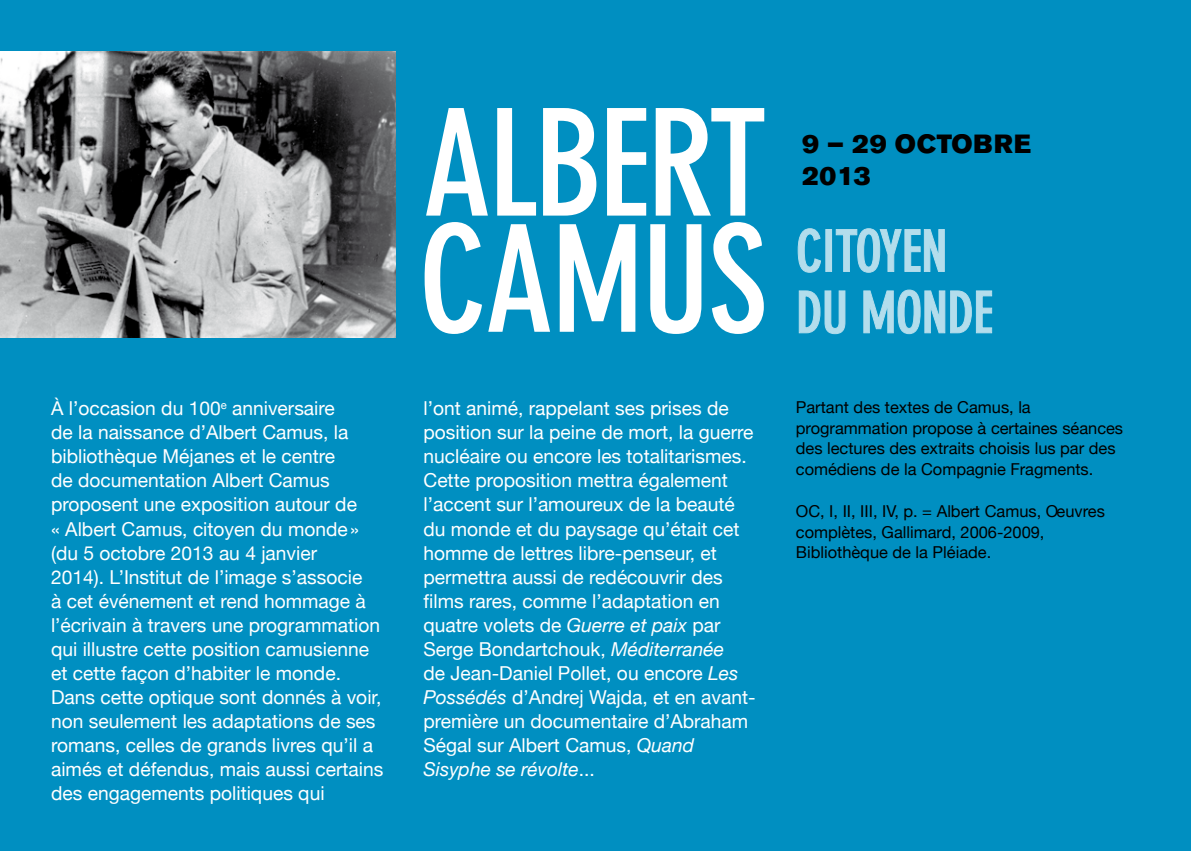
<style>
.page{position:relative;width:1191px;height:851px;background:#fff}
.page>*{position:absolute;margin:0;border:0;box-sizing:border-box;transform-origin:0 0}
.t1{font:700 condensed 146px "DIN Neuzeit Grotesk";letter-spacing:-.025em;color:#fff}
.t2{font:700 condensed 56.8px/61.4px "DIN Neuzeit Grotesk";letter-spacing:-.01em;color:#b3ddec}
.t3{font:26px "Akzidenz Grotesk BE Super";letter-spacing:.02em;color:#000}
.t4{font:19.2px/24px "Helvetica Neue";color:#fff}
.t5{font:16.4px/20.8px "Helvetica Neue";color:#000}
.s1{font-style:italic}
</style>
<div class="page">
<div style="left:0;top:0;width:1191px;height:850px;background:#008fc1"></div>
<svg style="left:797px;top:228px;width:24px;height:45px"></svg>
<div style="left:825px;top:229px;width:7px;height:43px;border:1px solid #b3ddec"></div>
<svg style="left:835px;top:228px;width:110px;height:45px"></svg>
<svg style="left:798px;top:290px;width:47px;height:44px"></svg>
<svg style="left:863px;top:289px;width:129px;height:45px"></svg>
<img style="left:0;top:51px;width:395px;height:286px">
<p class="t4" style="left:51px;top:396px;width:334px">À l’occasion du 100<sup>e</sup> anniversaire<br>de la naissance d’Albert Camus, la bibliothèque Méjanes et le centre<br>de documentation Albert Camus proposent une exposition autour de<br>« Albert Camus, citoyen du monde» (du 5 octobre 2013 au 4 janvier<br>2014). L’Institut de l’image s’associe<br>à cet événement et rend hommage à l’écrivain à travers une programmation qui illustre cette position camusienne et cette façon d’habiter le monde.<br>Dans cette optique sont donnés à voir, non seulement les adaptations de ses romans, celles de grands livres qu’il a aimés et défendus, mais aussi certains des engagements politiques qui</p>
<h1 class="t1" style="left:423px;top:79px;width:346px">ALBERT</h1>
<h3 class="t3" style="left:802px;top:129px;width:230px">9 – 29 OCTOBRE</h3>
<h3 class="t3" style="left:802px;top:161px;width:70px">2013</h3>
<h1 class="t1" style="left:419px;top:195px;width:350px">CAMUS</h1>
<h2 class="t2" style="left:796px;top:220px;width:199px">CITOYEN<br>DU MONDE</h2>
<p class="t4" style="left:423px;top:396px;width:334px">l’ont animé, rappelant ses prises de position sur la peine de mort, la guerre nucléaire ou encore les totalitarismes.<br>Cette proposition mettra également l’accent sur l’amoureux de la beauté du monde et du paysage qu’était cet homme de lettres libre-penseur, et permettra aussi de redécouvrir des films rares, comme l’adaptation en quatre volets de <span class="s1">Guerre et paix</span> par Serge Bondartchouk, <span class="s1">Méditerranée<br></span>de Jean-Daniel Pollet, ou encore <span class="s1">Les Possédés</span> d’Andrej Wajda, et en avant&shy;première un documentaire d’Abraham Ségal sur Albert Camus, <span class="s1">Quand Sisyphe se révolte</span>...</p>
<p class="t5" style="left:796px;top:396px;width:329px">Partant des textes de Camus, la programmation propose à certaines séances des lectures des extraits choisis lus par des comédiens de la Compagnie Fragments.</p>
<p class="t5" style="left:796px;top:500px;width:310px">OC, I, II, III, IV, p. = Albert Camus, Oeuvres complètes, Gallimard, 2006-2009,<br>Bibliothèque de la Pléiade.</p>
</div>
